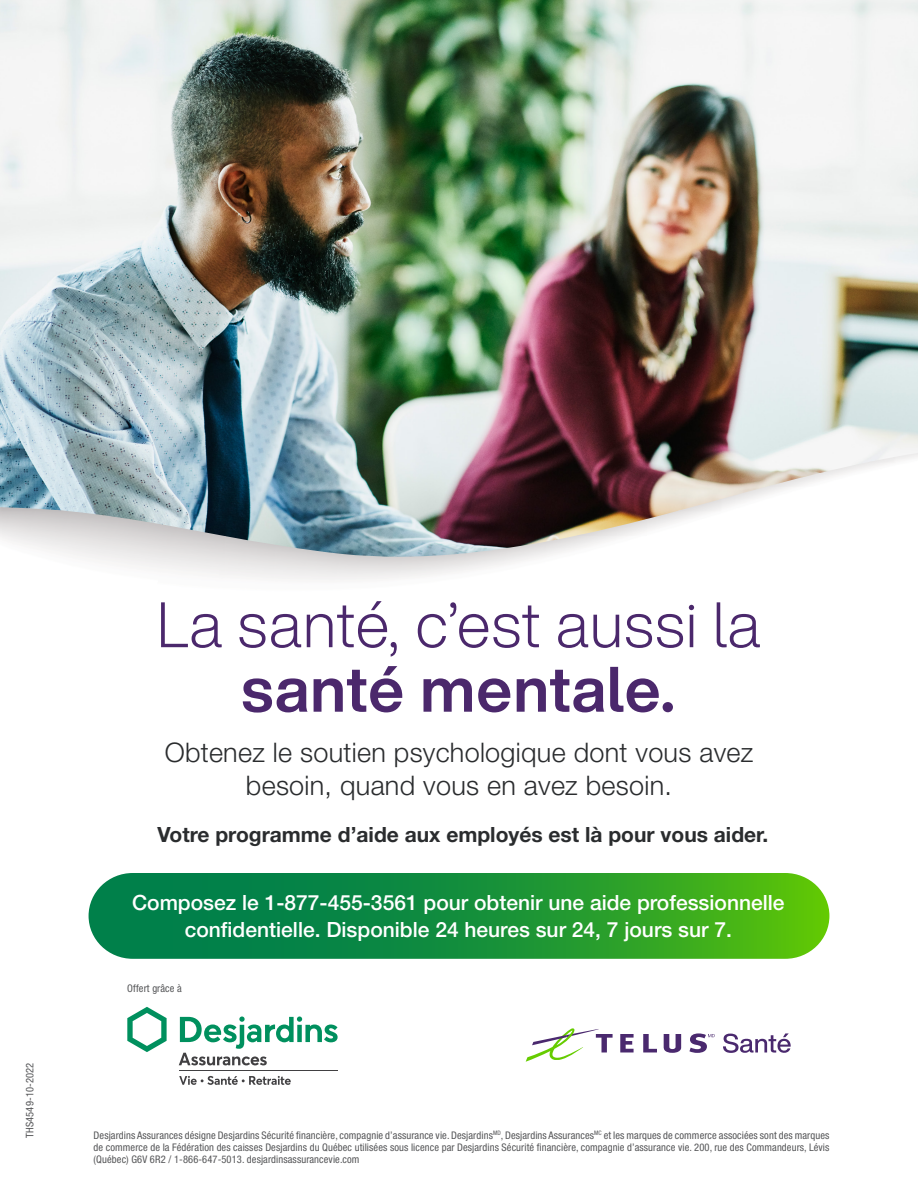
<style>
.page{position:relative;width:918px;height:1188px;background:#fff}
.page>*{position:absolute;margin:0;border:0;box-sizing:border-box;transform-origin:0 0}
.Body_text{font:300 63px/64.5px "Helvetica Now Display";letter-spacing:.02em;color:#4b286c;text-align:center}
.Body_text-2{font:300 27px/33px "Helvetica Neue LT Std";letter-spacing:.01em;color:#2a2c2e;text-align:center}
.Body_text-3{font:500 21px/27px "Helvetica Neue LT Std";color:#fff;text-align:center}
.Body_text-4{font:700 21px "Helvetica Neue LT Std";color:#2a2c2e}
.Body_text-5{font:condensed 10.5px/12px "Helvetica Neue LT Std";letter-spacing:.01em;color:#555658;text-align:justify}
.s1{font-weight:700}
</style>
<div class="page">
<img style="left:0;top:0;width:918px;height:536px">
<img style="left:2px;top:510px;width:223px;height:66px">
<img style="left:224px;top:536px;width:323px;height:44px">
<img style="left:0;top:507px;width:2px;height:30px">
<img style="left:547px;top:535px;width:76px;height:20px">
<img style="left:646px;top:510px;width:75px;height:26px">
<img style="left:576px;top:519px;width:71px;height:17px">
<img style="left:720px;top:486px;width:100px;height:48px">
<img style="left:2px;top:507px;width:66px;height:4px">
<img style="left:677px;top:499px;width:44px;height:12px">
<img style="left:819px;top:461px;width:75px;height:43px">
<img style="left:767px;top:473px;width:53px;height:14px">
<img style="left:893px;top:453px;width:25px;height:30px">
<img style="left:869px;top:457px;width:25px;height:5px">
<svg style="left:89px;top:873px;width:740px;height:86px;background:#22983a"></svg>
<svg style="left:620px;top:1034px;width:14px;height:18px"></svg>
<svg style="left:643px;top:1034px;width:14px;height:18px"></svg>
<svg style="left:664px;top:1034px;width:17px;height:19px"></svg>
<svg style="left:526px;top:1028px;width:87px;height:34px"></svg>
<svg style="left:689px;top:1033px;width:26px;height:20px"></svg>
<svg style="left:723px;top:1033px;width:68px;height:20px"></svg>
<svg style="left:179px;top:1076px;width:112px;height:9px"></svg>
<hr style="left:179px;top:1070px;width:159px;height:1px;background:#414042">
<svg style="left:127px;top:1007px;width:40px;height:45px"></svg>
<svg style="left:179px;top:1017px;width:159px;height:48px"></svg>
<p class="Body_text-5" style="left:24px;top:1138px;width:77px;rotate:-90deg">THS4549-10-2022</p>
<p class="Body_text" style="left:157px;top:592px;width:605px">La santé, c’est aussi la <span class="s1">santé mentale.</span></p>
<p class="Body_text-2" style="left:165px;top:736px;width:590px">Obtenez le soutien psychologique dont vous avez besoin, quand vous en avez besoin.</p>
<p class="Body_text-4" style="left:157px;top:821px;width:612px">Votre programme d’aide aux employés est là pour vous aider.</p>
<p class="Body_text-3" style="left:132px;top:889px;width:654px">Composez le 1-877-455-3561 pour obtenir une aide professionnelle confidentielle. Disponible 24 heures sur 24, 7 jours sur 7.</p>
<p class="Body_text-5" style="left:127px;top:982px;width:56px">Offert grâce à</p>
<p class="Body_text-5" style="left:94px;top:1129px;width:737px">Desjardins Assurances désigne Desjardins Sécurité financière, compagnie d’assurance vie. Desjardins<sup>MD</sup>, Desjardins Assurances<sup>MC</sup> et les marques de commerce associées sont des marques de commerce de la Fédération des caisses Desjardins du Québec utilisées sous licence par Desjardins Sécurité financière, compagnie d’assurance vie. 200, rue des Commandeurs, Lévis (Québec) G6V 6R2 / 1-866-647-5013. desjardinsassurancevie.com</p>
</div>
